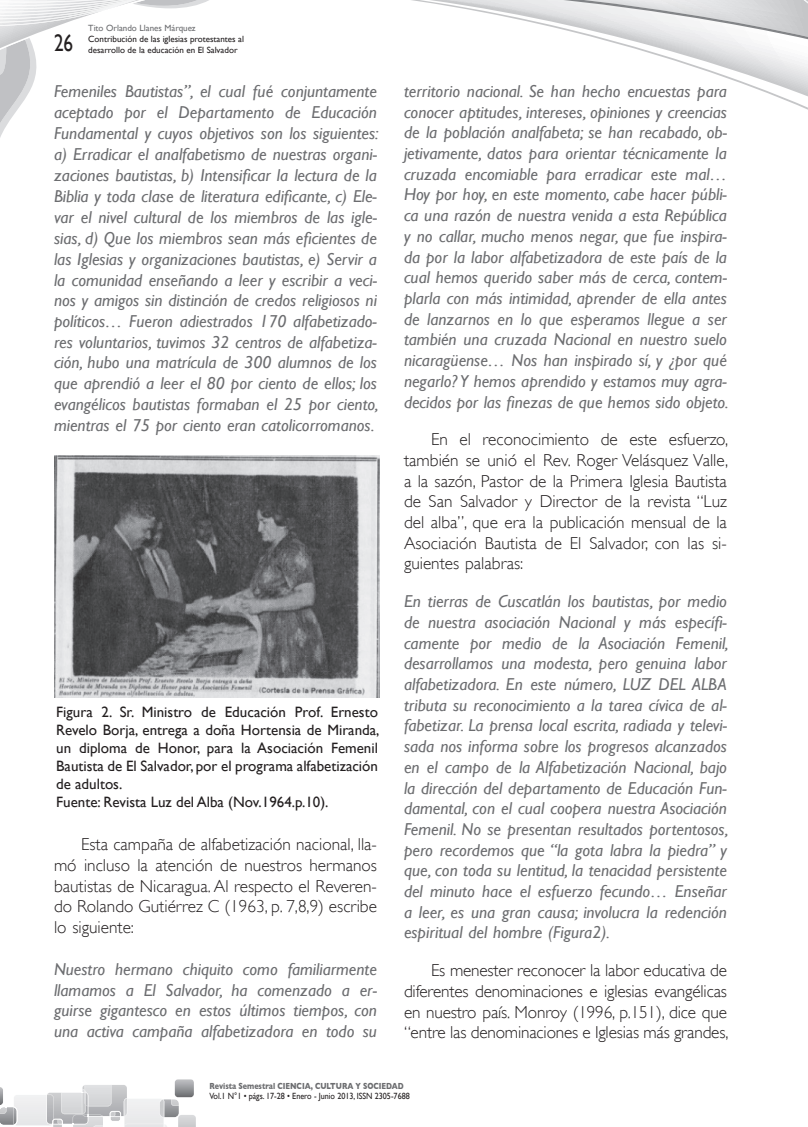
<style>
.page{position:relative;width:808px;height:1127px;background:#fff}
.page>*{position:absolute;margin:0;border:0;box-sizing:border-box;transform-origin:0 0}
.t1{font:24px "Gill Sans";color:#231f20;scale:.8 1}
.t2{font:italic 17.25px/20.7px "Gill Sans";color:#6c6d70;text-align:justify}
.t3{font:300 17.25px/20.7px "Gill Sans";color:#231f20;text-align:justify}
.t4{font:15px/18px "Gill Sans";color:#231f20}
.t5{font:9px/10.8px "Gill Sans";color:#231f20}
.t6{font:9px "Gill Sans";color:#231f20;scale:.9 1}
.t7{font:700 9px "Gill Sans";color:#6c6d70;scale:.8 1}
.t8{font:9px "Gill Sans";color:#6c6d70}
</style>
<div class="page">
<svg style="left:0;top:1079px;width:196px;height:48px"></svg>
<svg style="left:0;top:0;width:808px;height:138px"></svg>
<img style="left:0;top:0;width:134px;height:26px">
<img style="left:54px;top:455px;width:325px;height:242px">
<h1 class="t1" style="left:54px;top:28px;width:25px">26</h1>
<p class="t8" style="left:88px;top:23px;width:109px">Tito Orlando Llanes Márquez</p>
<p class="t5" style="left:88px;top:34px;width:157px">Contribución de las iglesias protestantes al desarrollo de la educación en El Salvador</p>
<p class="t2" style="left:54px;top:81px;width:326px">Femeniles Bautistas”, el cual fué conjuntamente aceptado por el Departamento de Educación Fundamental y cuyos objetivos son los siguientes: a) Erradicar el analfabetismo de nuestras organi&shy;zaciones bautistas, b) Intensificar la lectura de la Biblia y toda clase de literatura edificante, c) Ele&shy;var el nivel cultural de los miembros de las igle&shy;sias, d) Que los miembros sean más eficientes de las Iglesias y organizaciones bautistas, e) Servir a la comunidad enseñando a leer y escribir a veci&shy;nos y amigos sin distinción de credos religiosos ni políticos… Fueron adiestrados 170 alfabetizado&shy;res voluntarios, tuvimos 32 centros de alfabetiza&shy;ción, hubo una matrícula de 300 alumnos de los que aprendió a leer el 80 por ciento de ellos; los evangélicos bautistas formaban el 25 por ciento, mientras el 75 por ciento eran catolicorromanos.</p>
<p class="t4" style="left:56px;top:703px;width:325px">Figura 2. Sr. Ministro de Educación Prof. Ernesto Revelo Borja, entrega a doña Hortensia de Miranda, un diploma de Honor, para la Asociación Femenil Bautista de El Salvador, por el programa alfabetización de adultos.<br>Fuente: Revista Luz del Alba (Nov.1964.p.10).</p>
<p class="t3" style="left:54px;top:834px;width:324px;text-indent:27px">Esta campaña de alfabetización nacional, lla&shy;mó incluso la atención de nuestros hermanos bautistas de Nicaragua. Al respecto el Reveren&shy;do Rolando Gutiérrez C (1963, p. 7,8,9) escribe lo siguiente:</p>
<p class="t2" style="left:54px;top:959px;width:324px">Nuestro hermano chiquito como familiarmente llamamos a El Salvador, ha comenzado a er&shy;guirse gigantesco en estos últimos tiempos, con una activa campaña alfabetizadora en todo su</p>
<p class="t2" style="left:404px;top:81px;width:326px">territorio nacional. Se han hecho encuestas para conocer aptitudes, intereses, opiniones y creencias de la población analfabeta; se han recabado, ob&shy;jetivamente, datos para orientar técnicamente la cruzada encomiable para erradicar este mal… Hoy por hoy, en este momento, cabe hacer públi&shy;ca una razón de nuestra venida a esta República y no callar, mucho menos negar, que fue inspira&shy;da por la labor alfabetizadora de este país de la cual hemos querido saber más de cerca, contem&shy;plarla con más intimidad, aprender de ella antes de lanzarnos en lo que esperamos llegue a ser también una cruzada Nacional en nuestro suelo nicaragüense… Nos han inspirado sí, y ¿por qué negarlo? Y hemos aprendido y estamos muy agra&shy;decidos por las finezas de que hemos sido objeto.</p>
<p class="t3" style="left:404px;top:429px;width:326px;text-indent:27px">En el reconocimiento de este esfuerzo, también se unió el Rev. Roger Velásquez Valle, a la sazón, Pastor de la Primera Iglesia Bautista de San Salvador y Director de la revista “Luz del alba”, que era la publicación mensual de la Asociación Bautista de El Salvador, con las si&shy;guientes palabras:</p>
<p class="t2" style="left:404px;top:591px;width:326px">En tierras de Cuscatlán los bautistas, por medio de nuestra asociación Nacional y más específi&shy;camente por medio de la Asociación Femenil, desarrollamos una modesta, pero genuina labor alfabetizadora. En este número, LUZ DEL ALBA tributa su reconocimiento a la tarea cívica de al&shy;fabetizar. La prensa local escrita, radiada y televi&shy;sada nos informa sobre los progresos alcanzados en el campo de la Alfabetización Nacional, bajo la dirección del departamento de Educación Fun&shy;damental, con el cual coopera nuestra Asociación Femenil. No se presentan resultados portentosos, pero recordemos que “la gota labra la piedra” y que, con toda su lentitud, la tenacidad persistente del minuto hace el esfuerzo fecundo… Enseñar a leer, es una gran causa; involucra la redención espiritual del hombre (Figura2).</p>
<p class="t3" style="left:404px;top:960px;width:326px;text-indent:27px">Es menester reconocer la labor educativa de diferentes denominaciones e iglesias evangélicas en nuestro país. Monroy (1996, p.151), dice que “entre las denominaciones e Iglesias más grandes,</p>
<p class="t7" style="left:209px;top:1080px;width:244px">Revista Semestral CIENCIA, CULTURA Y SOCIEDAD</p>
<p class="t6" style="left:209px;top:1091px;width:224px">Vol.1 N°1 • págs. 17-28 • Enero - Junio 2013, ISSN 2305-7688</p>
</div>
